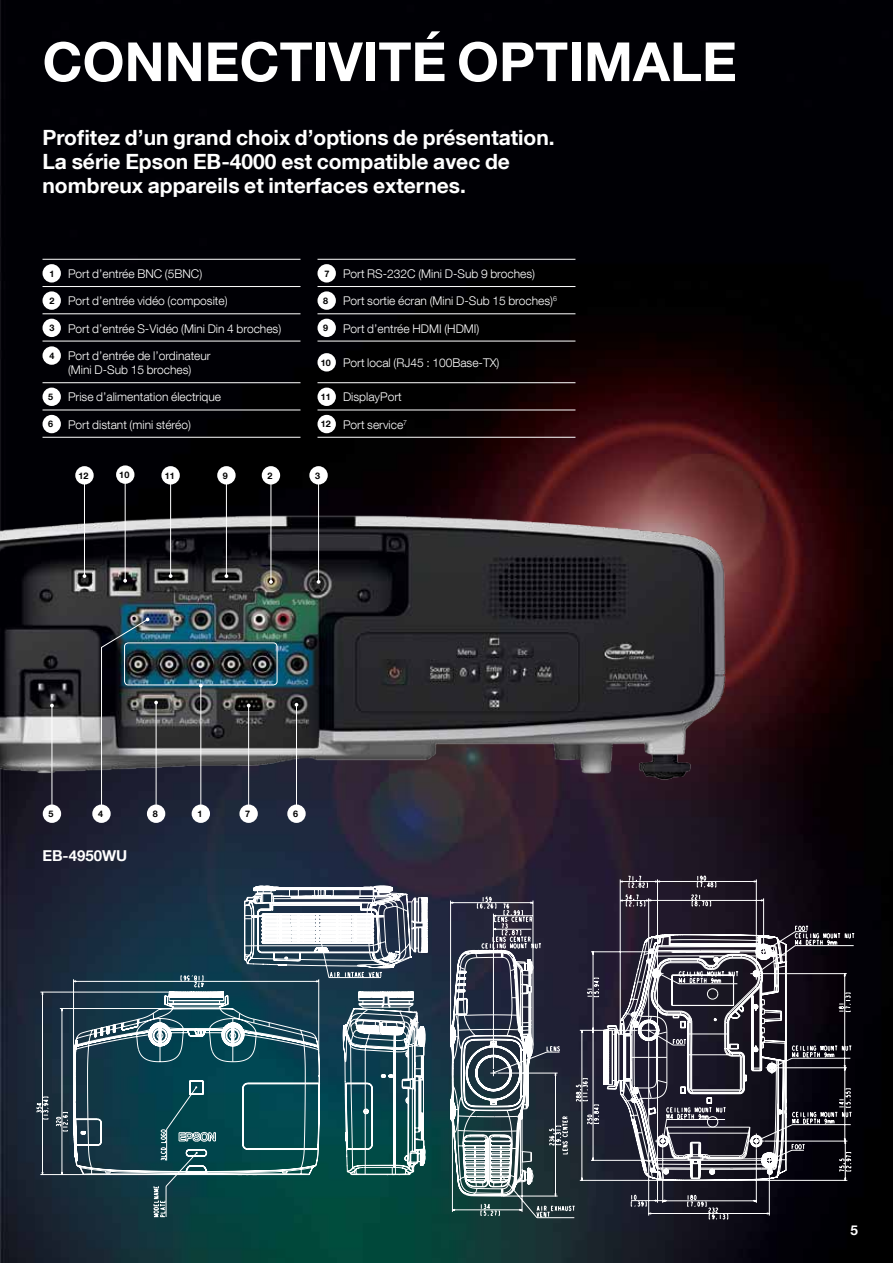
<style>
.page{position:relative;width:893px;height:1263px;background:#fff}
.page>*{position:absolute;margin:0;border:0;box-sizing:border-box;transform-origin:0 0}
.t1{font:700 54px "Helvetica Neue LT Com";color:#fff}
.t2{font:700 21px/24px "Helvetica Neue LT Com";color:#fff}
.t3{font:700 15px "Helvetica Neue LT Com";color:#fff}
.t4{font:700 13.5px "Helvetica Neue LT Com";color:#fff}
.t5{font:300 12px/13.5px "Helvetica Neue LT Com";color:#fff;text-align:center}
.t6{font:700 9px "Helvetica Neue LT Com";color:#000}
.s1{font-weight:700;font-size:9px;color:#000}
</style>
<div class="page">
<img style="left:0;top:0;width:893px;height:1263px">
<img style="left:0;top:514px;width:790px;height:273px">
<hr style="left:318px;top:475px;width:1px;height:107px;background:#fff">
<hr style="left:270px;top:475px;width:1px;height:107px;background:#fff">
<svg style="left:269px;top:580px;width:4px;height:4px"></svg>
<hr style="left:125px;top:472px;width:1px;height:109px;background:#fff">
<svg style="left:123px;top:579px;width:4px;height:4px"></svg>
<hr style="left:226px;top:475px;width:1px;height:101px;background:#fff">
<hr style="left:170px;top:475px;width:1px;height:101px;background:#fff">
<hr style="left:84px;top:475px;width:1px;height:101px;background:#fff">
<hr style="left:51px;top:705px;width:1px;height:109px;background:#fff">
<div style="left:124px;top:642px;width:154px;height:43px;border:1px solid #fff;border-radius:4px"></div>
<hr style="left:200px;top:685px;width:1px;height:133px;background:#fff">
<hr style="left:248px;top:705px;width:1px;height:113px;background:#fff">
<hr style="left:296px;top:705px;width:1px;height:113px;background:#fff">
<img style="left:101px;top:618px;width:57px;height:199px">
<div style="left:116px;top:465px;width:18px;height:19px;background:#fff;border-radius:50%"></div>
<div style="left:217px;top:466px;width:19px;height:18px;background:#fff;border-radius:50%"></div>
<div style="left:161px;top:466px;width:19px;height:18px;background:#fff;border-radius:50%"></div>
<div style="left:75px;top:466px;width:19px;height:18px;background:#fff;border-radius:50%"></div>
<div style="left:262px;top:466px;width:18px;height:18px;background:#fff;border-radius:50%"></div>
<div style="left:309px;top:466px;width:19px;height:18px;background:#fff;border-radius:50%"></div>
<div style="left:43px;top:804px;width:18px;height:19px;background:#fff;border-radius:50%"></div>
<div style="left:92px;top:804px;width:19px;height:19px;background:#fff;border-radius:50%"></div>
<div style="left:147px;top:804px;width:18px;height:19px;background:#fff;border-radius:50%"></div>
<div style="left:192px;top:804px;width:18px;height:19px;background:#fff;border-radius:50%"></div>
<div style="left:239px;top:804px;width:19px;height:19px;background:#fff;border-radius:50%"></div>
<div style="left:287px;top:804px;width:19px;height:19px;background:#fff;border-radius:50%"></div>
<hr style="left:43px;top:259px;width:257px;height:1px;background:#fff">
<hr style="left:317px;top:259px;width:258px;height:1px;background:#fff">
<hr style="left:43px;top:286px;width:257px;height:1px;background:#fff">
<hr style="left:317px;top:286px;width:258px;height:1px;background:#fff">
<hr style="left:43px;top:313px;width:257px;height:1px;background:#fff">
<hr style="left:317px;top:313px;width:258px;height:1px;background:#fff">
<hr style="left:43px;top:341px;width:257px;height:1px;background:#fff">
<hr style="left:317px;top:341px;width:258px;height:1px;background:#fff">
<hr style="left:43px;top:382px;width:257px;height:1px;background:#fff">
<hr style="left:317px;top:382px;width:258px;height:1px;background:#fff">
<hr style="left:43px;top:410px;width:257px;height:1px;background:#fff">
<hr style="left:317px;top:410px;width:258px;height:1px;background:#fff">
<hr style="left:43px;top:437px;width:257px;height:1px;background:#fff">
<hr style="left:317px;top:437px;width:258px;height:1px;background:#fff">
<div style="left:43px;top:264px;width:18px;height:18px;background:#fff;border-radius:50%"></div>
<div style="left:317px;top:264px;width:19px;height:18px;background:#fff;border-radius:50%"></div>
<div style="left:43px;top:291px;width:18px;height:19px;background:#fff;border-radius:50%"></div>
<div style="left:317px;top:291px;width:19px;height:19px;background:#fff;border-radius:50%"></div>
<div style="left:43px;top:319px;width:18px;height:18px;background:#fff;border-radius:50%"></div>
<div style="left:317px;top:319px;width:19px;height:18px;background:#fff;border-radius:50%"></div>
<div style="left:43px;top:346px;width:18px;height:19px;background:#fff;border-radius:50%"></div>
<div style="left:317px;top:353px;width:19px;height:18px;background:#fff;border-radius:50%"></div>
<div style="left:43px;top:388px;width:18px;height:18px;background:#fff;border-radius:50%"></div>
<div style="left:317px;top:388px;width:19px;height:18px;background:#fff;border-radius:50%"></div>
<div style="left:43px;top:415px;width:18px;height:18px;background:#fff;border-radius:50%"></div>
<div style="left:317px;top:415px;width:19px;height:18px;background:#fff;border-radius:50%"></div>
<svg style="left:447px;top:858px;width:407px;height:374px;background:#3f404c"></svg>
<svg style="left:31px;top:885px;width:408px;height:335px;background:#315560"></svg>
<h1 class="t1" style="left:43px;top:28px;width:35px">CONNECTIVITÉ</h1>
<h1 class="t1" style="left:457px;top:28px;width:32px">OPTI</h1>
<h1 class="t1" style="left:584px;top:28px;width:149px">MALE</h1>
<h2 class="t2" style="left:43px;top:125px;width:514px">Profitez d’un grand choix d’options de présentation.<br>La série Epson EB-4000 est compatible avec de nombreux appareils et interfaces externes.</h2>
<p class="t5" style="left:50px;top:267px;width:154px"><span class="s1">1</span> Port d’entrée BNC (5BNC)</p>
<p class="t5" style="left:324px;top:267px;width:212px"><span class="s1">7</span> Port RS-232C (Mini D-Sub 9 broches)</p>
<p class="t5" style="left:50px;top:294px;width:180px"><span class="s1">2</span> Port d’entrée vidéo (composite)</p>
<p class="t5" style="left:323px;top:294px;width:235px"><span class="s1">8</span> Port sortie écran (Mini D-Sub 15 broches)<sup>6</sup></p>
<p class="t5" style="left:50px;top:321px;width:233px"><span class="s1">3</span> Port d’entrée S-Vidéo (Mini Din 4 broches)</p>
<p class="t5" style="left:323px;top:321px;width:158px"><span class="s1">9</span> Port d’entrée HDMI (HDMI)</p>
<p class="t5" style="left:50px;top:349px;width:163px"><span class="s1">4</span> Port d’entrée de l’ordinateur (Mini D-Sub 15 broches)</p>
<p class="t5" style="left:321px;top:356px;width:180px"><span class="s1">10</span> Port local (RJ45 : 100Base-TX)</p>
<p class="t5" style="left:48px;top:390px;width:174px"><span class="s1">5</span> Prise d’alimentation électrique</p>
<p class="t5" style="left:321px;top:390px;width:82px"><span class="s1">11</span> DisplayPort</p>
<p class="t5" style="left:48px;top:417px;width:144px"><span class="s1">6</span> Port distant (mini stéréo)</p>
<p class="t5" style="left:321px;top:417px;width:88px"><span class="s1">12</span> Port service<sup>7</sup></p>
<p class="t6" style="left:79px;top:470px;width:12px">12</p>
<p class="t6" style="left:119px;top:469px;width:12px">10</p>
<p class="t6" style="left:165px;top:470px;width:12px">11</p>
<p class="t6" style="left:223px;top:470px;width:7px">9</p>
<p class="t6" style="left:267px;top:470px;width:7px">2</p>
<p class="t6" style="left:315px;top:470px;width:7px">3</p>
<p class="t6" style="left:49px;top:808px;width:7px">5</p>
<p class="t6" style="left:98px;top:808px;width:7px">4</p>
<p class="t6" style="left:153px;top:808px;width:7px">8</p>
<p class="t6" style="left:197px;top:808px;width:7px">1</p>
<p class="t6" style="left:245px;top:808px;width:7px">7</p>
<p class="t6" style="left:293px;top:808px;width:7px">6</p>
<p class="t3" style="left:42px;top:846px;width:85px">EB-4950WU</p>
<p class="t4" style="left:850px;top:1222px;width:9px">5</p>
</div>
